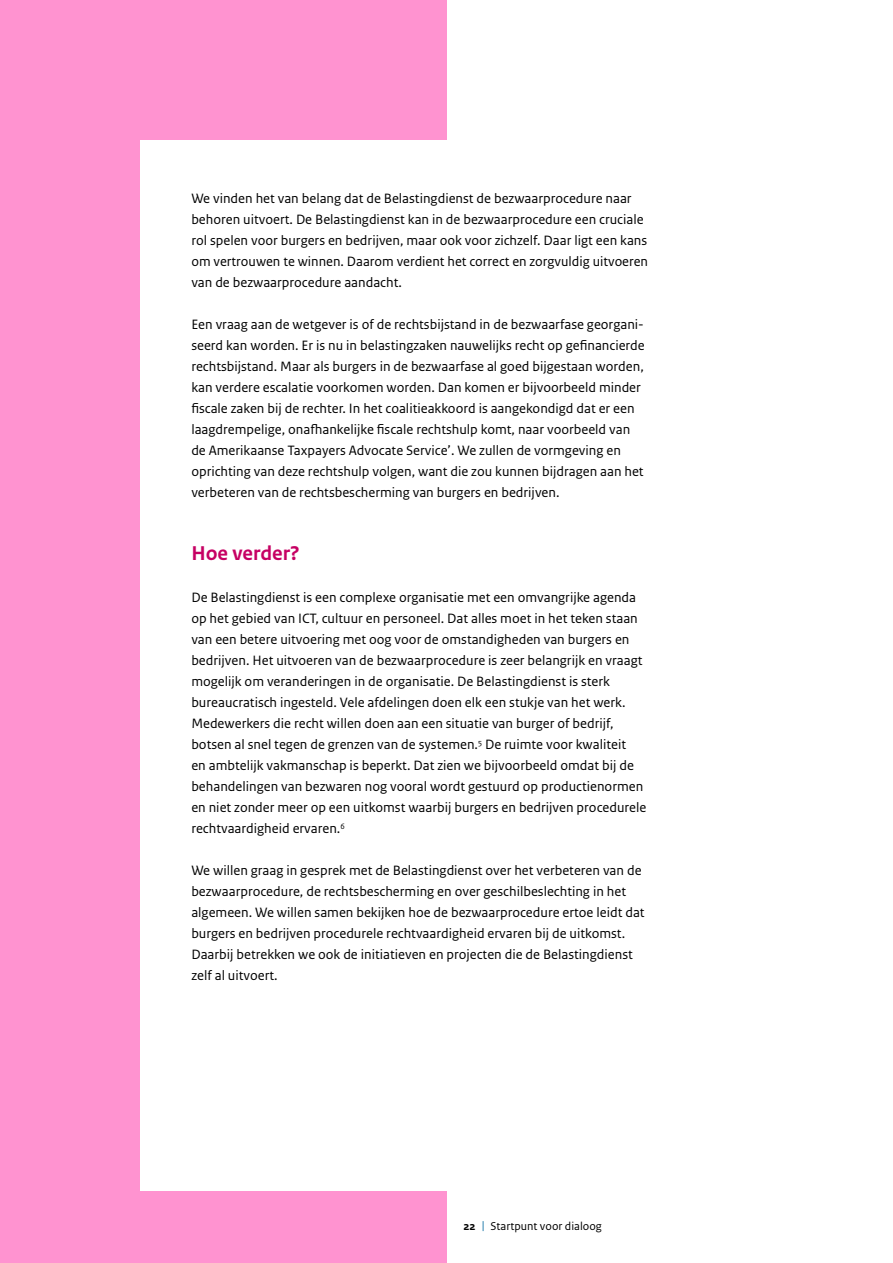
<style>
.page{position:relative;width:893px;height:1263px;background:#fff}
.page>*{position:absolute;margin:0;border:0;box-sizing:border-box;transform-origin:0 0}
.H3_Tussenkop{font:700 21px "Rijksoverheid Sans Text";color:#c60063}
.P_Broodtekst{font:14.25px/21px "Rijksoverheid Sans Text";color:#000}
.t1{font:12px "Rijksoverheid Sans Text";color:#000}
.s1{font-weight:700}
.s2{color:#00689e}
</style>
<div class="page">
<div style="left:0;top:0;width:446px;height:1263px;background:#ff93d0"></div>
<div style="left:140px;top:140px;width:511px;height:1051px;background:#fff"></div>
<p class="P_Broodtekst" style="left:191px;top:188px;width:458px">We vinden het van belang dat de Belastingdienst de bezwaarprocedure naar behoren uitvoert. De Belastingdienst kan in de bezwaarprocedure een cruciale rol spelen voor burgers en bedrijven, maar ook voor zichzelf. Daar ligt een kans om vertrouwen te winnen. Daarom verdient het correct en zorgvuldig uitvoeren van de bezwaarprocedure aandacht.</p>
<p class="P_Broodtekst" style="left:191px;top:314px;width:455px">Een vraag aan de wetgever is of de rechtsbijstand in de bezwaarfase georgani&shy;seerd kan worden. Er is nu in belastingzaken nauwelijks recht op gefinancierde rechtsbijstand. Maar als burgers in de bezwaarfase al goed bijgestaan worden, kan verdere escalatie voorkomen worden. Dan komen er bijvoorbeeld minder fiscale zaken bij de rechter. In het coalitieakkoord is aangekondigd dat er een laagdrempelige, onafhankelijke fiscale rechtshulp komt, naar voorbeeld van de Amerikaanse Taxpayers Advocate Service’. We zullen de vormgeving en oprichting van deze rechtshulp volgen, want die zou kunnen bijdragen aan het verbeteren van de rechtsbescherming van burgers en bedrijven.</p>
<h3 class="H3_Tussenkop" style="left:191px;top:542px;width:110px">Hoe verder?</h3>
<p class="P_Broodtekst" style="left:191px;top:587px;width:457px">De Belastingdienst is een complexe organisatie met een omvangrijke agenda op het gebied van ICT, cultuur en personeel. Dat alles moet in het teken staan van een betere uitvoering met oog voor de omstandigheden van burgers en bedrijven. Het uitvoeren van de bezwaarprocedure is zeer belangrijk en vraagt mogelijk om veranderingen in de organisatie. De Belastingdienst is sterk bureaucratisch ingesteld. Vele afdelingen doen elk een stukje van het werk.<br>Medewerkers die recht willen doen aan een situatie van burger of bedrijf, botsen al snel tegen de grenzen van de systemen.<sup>5</sup> De ruimte voor kwaliteit<br>en ambtelijk vakmanschap is beperkt. Dat zien we bijvoorbeeld omdat bij de behandelingen van bezwaren nog vooral wordt gestuurd op productienormen en niet zonder meer op een uitkomst waarbij burgers en bedrijven procedurele rechtvaardigheid ervaren.<sup>6</sup></p>
<p class="P_Broodtekst" style="left:191px;top:860px;width:455px">We willen graag in gesprek met de Belastingdienst over het verbeteren van de bezwaarprocedure, de rechtsbescherming en over geschilbeslechting in het algemeen. We willen samen bekijken hoe de bezwaarprocedure ertoe leidt dat burgers en bedrijven procedurele rechtvaardigheid ervaren bij de uitkomst.<br>Daarbij betrekken we ook de initiatieven en projecten die de Belastingdienst zelf al uitvoert.</p>
<p class="t1" style="left:463px;top:1219px;width:140px"><span class="s1">22</span> <span class="s2">|</span> Startpunt voor dialoog</p>
</div>
